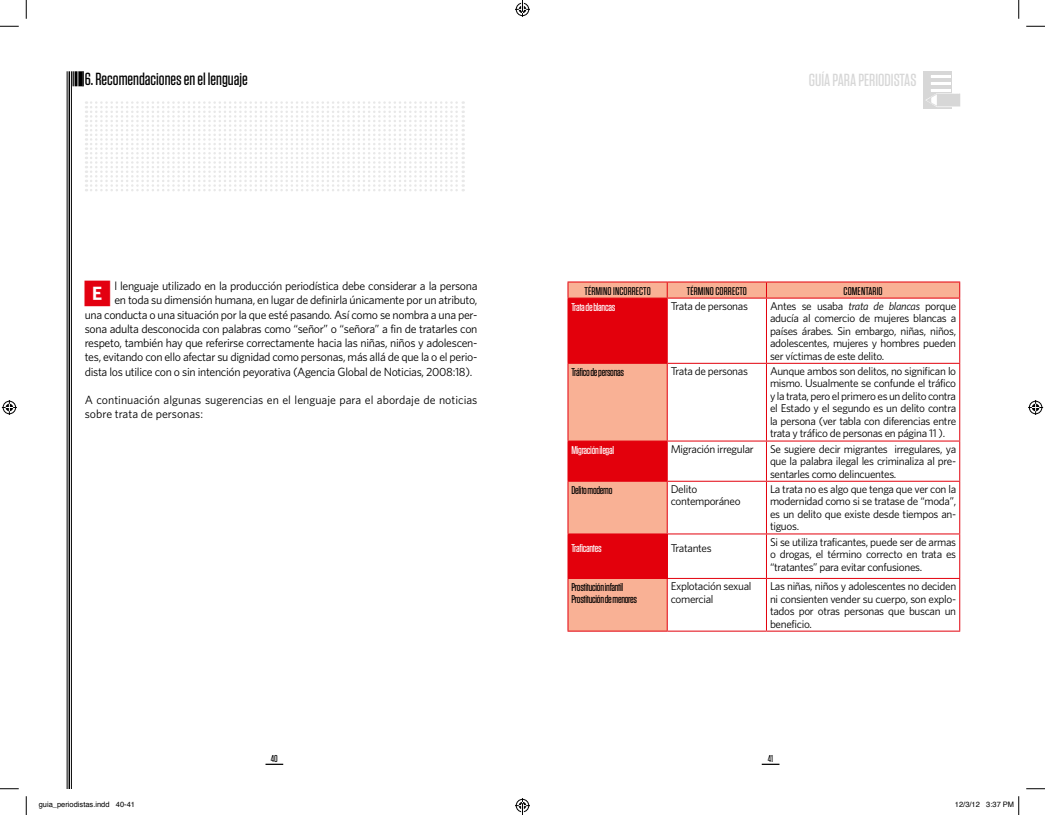
<style>
.page{position:relative;width:1045px;height:815px;background:#fff}
.page>*{position:absolute;margin:0;border:0;box-sizing:border-box;transform-origin:0 0}
.t1{font:30.5px "Whitney Index Black Square Bd";color:#e30010}
.t2{font:500 17.5px "Tungsten";color:#000}
.t3{font:500 17.5px "Tungsten";color:#d7d7d7}
.t4{font:11.88px "Whitney";letter-spacing:-.03em;color:#000}
.t5{font:11.88px/14.2px "Whitney";color:#000}
.t6{font:11.25px/12.5px "Whitney";letter-spacing:-.03em;color:#000;text-align:justify}
.t7{font:500 11.25px "Tungsten";letter-spacing:.01em;color:#000}
.t8{font:500 11.25px/12.5px "Tungsten";letter-spacing:-.03em;color:#000}
.t9{font:500 11.25px "Tungsten";letter-spacing:-.03em;color:#fff}
.t10{font:500 10px "Tungsten";color:#000}
.t11{font:7.5px "Helvetica";color:#000}
.s1{font-style:italic}
</style>
<div class="page">
<svg style="left:923px;top:71px;width:37px;height:38px"></svg>
<svg style="left:761px;top:763px;width:18px;height:1px"></svg>
<hr style="left:71px;top:71px;width:1px;height:717px;background:#000">
<hr style="left:69px;top:71px;width:1px;height:717px;background:#000">
<hr style="left:67px;top:71px;width:1px;height:717px;background:#000">
<svg style="left:86px;top:101px;width:378px;height:90px"></svg>
<svg style="left:265px;top:763px;width:18px;height:1px"></svg>
<svg style="left:568px;top:282px;width:391px;height:348px"></svg>
<div style="left:568px;top:534px;width:99px;height:44px;background:#e3000c"></div>
<hr style="left:567px;top:281px;width:100px;height:1px;background:#e3000c">
<hr style="left:667px;top:281px;width:99px;height:1px;background:#e3000c">
<svg style="left:567px;top:282px;width:101px;height:198px;background:#ed514b"></svg>
<hr style="left:766px;top:281px;width:194px;height:1px;background:#e3000c">
<svg style="left:766px;top:282px;width:1px;height:15px"></svg>
<svg style="left:959px;top:282px;width:1px;height:15px"></svg>
<hr style="left:567px;top:297px;width:100px;height:1px;background:#e3000c">
<hr style="left:567px;top:298px;width:1px;height:65px;background:#e3000c">
<hr style="left:667px;top:297px;width:99px;height:1px;background:#e3000c">
<hr style="left:667px;top:298px;width:1px;height:65px;background:#e3000c">
<hr style="left:766px;top:297px;width:194px;height:1px;background:#e3000c">
<hr style="left:766px;top:298px;width:1px;height:65px;background:#e3000c">
<hr style="left:959px;top:298px;width:1px;height:65px;background:#e3000c">
<hr style="left:567px;top:363px;width:100px;height:1px;background:#e3000c">
<hr style="left:567px;top:363px;width:1px;height:77px;background:#e3000c">
<hr style="left:667px;top:363px;width:99px;height:1px;background:#e3000c">
<hr style="left:667px;top:363px;width:1px;height:77px;background:#e3000c">
<hr style="left:766px;top:363px;width:194px;height:1px;background:#e3000c">
<hr style="left:766px;top:363px;width:1px;height:77px;background:#e3000c">
<hr style="left:959px;top:363px;width:1px;height:77px;background:#e3000c">
<hr style="left:567px;top:440px;width:100px;height:1px;background:#e3000c">
<hr style="left:567px;top:441px;width:1px;height:39px;background:#e3000c">
<hr style="left:667px;top:440px;width:99px;height:1px;background:#e3000c">
<hr style="left:667px;top:441px;width:1px;height:39px;background:#e3000c">
<hr style="left:766px;top:440px;width:194px;height:1px;background:#e3000c">
<hr style="left:766px;top:441px;width:1px;height:39px;background:#e3000c">
<hr style="left:959px;top:441px;width:1px;height:39px;background:#e3000c">
<hr style="left:567px;top:480px;width:100px;height:1px;background:#e3000c">
<hr style="left:567px;top:481px;width:1px;height:52px;background:#e3000c">
<hr style="left:667px;top:480px;width:99px;height:1px;background:#e3000c">
<hr style="left:667px;top:481px;width:1px;height:52px;background:#e3000c">
<hr style="left:766px;top:480px;width:194px;height:1px;background:#e3000c">
<hr style="left:766px;top:481px;width:1px;height:52px;background:#e3000c">
<hr style="left:959px;top:481px;width:1px;height:52px;background:#e3000c">
<hr style="left:567px;top:533px;width:100px;height:1px;background:#e3000c">
<hr style="left:567px;top:534px;width:1px;height:43px;background:#e3000c">
<hr style="left:667px;top:533px;width:99px;height:1px;background:#e3000c">
<hr style="left:667px;top:534px;width:1px;height:43px;background:#e3000c">
<hr style="left:766px;top:533px;width:194px;height:1px;background:#e3000c">
<hr style="left:766px;top:534px;width:1px;height:43px;background:#e3000c">
<hr style="left:959px;top:534px;width:1px;height:43px;background:#e3000c">
<hr style="left:567px;top:577px;width:100px;height:1px;background:#e3000c">
<hr style="left:567px;top:578px;width:1px;height:52px;background:#e3000c">
<hr style="left:667px;top:577px;width:99px;height:1px;background:#e3000c">
<hr style="left:667px;top:578px;width:1px;height:52px;background:#e3000c">
<hr style="left:766px;top:577px;width:194px;height:1px;background:#e3000c">
<hr style="left:766px;top:578px;width:1px;height:52px;background:#e3000c">
<hr style="left:959px;top:578px;width:1px;height:52px;background:#e3000c">
<hr style="left:567px;top:630px;width:100px;height:1px;background:#e3000c">
<hr style="left:667px;top:630px;width:99px;height:1px;background:#e3000c">
<hr style="left:766px;top:630px;width:194px;height:1px;background:#e3000c">
<svg style="left:73px;top:71px;width:11px;height:15px"></svg>
<svg style="left:0;top:25px;width:19px;height:2px"></svg>
<svg style="left:1026px;top:25px;width:19px;height:2px"></svg>
<svg style="left:0;top:788px;width:19px;height:1px"></svg>
<svg style="left:1026px;top:788px;width:19px;height:1px"></svg>
<svg style="left:25px;top:0;width:2px;height:19px"></svg>
<svg style="left:25px;top:796px;width:2px;height:18px"></svg>
<svg style="left:1018px;top:0;width:1px;height:19px"></svg>
<svg style="left:2px;top:400px;width:15px;height:15px"></svg>
<svg style="left:1028px;top:400px;width:15px;height:15px"></svg>
<svg style="left:1018px;top:796px;width:1px;height:18px"></svg>
<svg style="left:515px;top:0;width:15px;height:17px"></svg>
<svg style="left:515px;top:798px;width:15px;height:16px"></svg>
<h2 class="t2" style="left:85px;top:70px;width:164px">6. Recomendaciones en el lenguaje</h2>
<h1 class="t1" style="left:82px;top:280px;width:32px">E</h1>
<p class="t4" style="left:114px;top:279px;width:365px">l lenguaje utilizado en la producción periodística debe considerar a la persona</p>
<p class="t4" style="left:114px;top:293px;width:365px">en toda su dimensión humana, en lugar de definirla únicamente por un atributo,</p>
<p class="t4" style="left:85px;top:307px;width:394px">una conducta o una situación por la que esté pasando. Así como se nombra a una per-</p>
<p class="t4" style="left:85px;top:321px;width:394px">sona adulta desconocida con palabras como “señor” o “señora” a fin de tratarles con</p>
<p class="t4" style="left:85px;top:336px;width:394px">respeto, también hay que referirse correctamente hacia las niñas, niños y adolescen-</p>
<p class="t4" style="left:85px;top:350px;width:394px">tes, evitando con ello afectar su dignidad como personas, más allá de que la o el perio-</p>
<p class="t4" style="left:85px;top:364px;width:389px">dista los utilice con o sin intención peyorativa (Agencia Global de Noticias, 2008:18).</p>
<p class="t5" style="left:85px;top:392px;width:394px">A continuación algunas sugerencias en el lenguaje para el abordaje de noticias sobre trata de personas:</p>
<h2 class="t3" style="left:809px;top:71px;width:109px">Guía para periodistas</h2>
<p class="t7" style="left:584px;top:285px;width:68px">Término incorrecto</p>
<p class="t7" style="left:687px;top:285px;width:62px">Término correcto</p>
<p class="t7" style="left:843px;top:285px;width:41px">Comentario</p>
<p class="t9" style="left:571px;top:301px;width:45px">Trata de blancas</p>
<p class="t6" style="left:671px;top:299px;width:79px">Trata de personas</p>
<p class="t6" style="left:770px;top:299px;width:188px">Antes se usaba <span class="s1">trata de blancas</span> porque aducía al comercio de mujeres blancas a países árabes. Sin embargo, niñas, niños, adolescentes, mujeres y hombres pueden ser víctimas de este delito.</p>
<p class="t7" style="left:571px;top:366px;width:54px">Tráfico de personas</p>
<p class="t6" style="left:671px;top:364px;width:79px">Trata de personas</p>
<p class="t6" style="left:770px;top:364px;width:188px">Aunque ambos son delitos, no significan lo mismo. Usualmente se confunde el tráfico y la trata, pero el primero es un delito contra el Estado y el segundo es un delito contra la persona (ver tabla con diferencias entre trata y tráfico de personas en página 11 ).</p>
<p class="t9" style="left:571px;top:443px;width:44px">Migración ilegal</p>
<p class="t6" style="left:671px;top:442px;width:84px">Migración irregular</p>
<p class="t6" style="left:770px;top:442px;width:188px">Se sugiere decir migrantes irregulares, ya que la palabra ilegal les criminaliza al pre&shy;sentarles como delincuentes.</p>
<p class="t7" style="left:571px;top:484px;width:42px">Delito moderno</p>
<p class="t6" style="left:671px;top:482px;width:71px">Delito contemporáneo</p>
<p class="t6" style="left:770px;top:482px;width:188px">La trata no es algo que tenga que ver con la modernidad como si se tratase de “moda”, es un delito que existe desde tiempos an&shy;tiguos.</p>
<p class="t9" style="left:571px;top:541px;width:32px">Traficantes</p>
<p class="t6" style="left:671px;top:541px;width:42px">Tratantes</p>
<p class="t6" style="left:770px;top:535px;width:188px">Si se utiliza traficantes, puede ser de armas o drogas, el término correcto en trata es “tratantes” para evitar confusiones.</p>
<p class="t8" style="left:571px;top:580px;width:67px">Prostitución infantil<br>Prostitución de menores</p>
<p class="t6" style="left:671px;top:579px;width:82px">Explotación sexual comercial</p>
<p class="t6" style="left:770px;top:579px;width:188px">Las niñas, niños y adolescentes no deciden ni consienten vender su cuerpo, son explo&shy;tados por otras personas que buscan un beneficio.</p>
<p class="t10" style="left:271px;top:753px;width:8px">40</p>
<p class="t10" style="left:768px;top:753px;width:7px">41</p>
<p class="t11" style="left:39px;top:798px;width:98px">guia_periodistas.indd 40-41</p>
<p class="t11" style="left:955px;top:798px;width:61px">12/3/12 3:37 PM</p>
</div>
